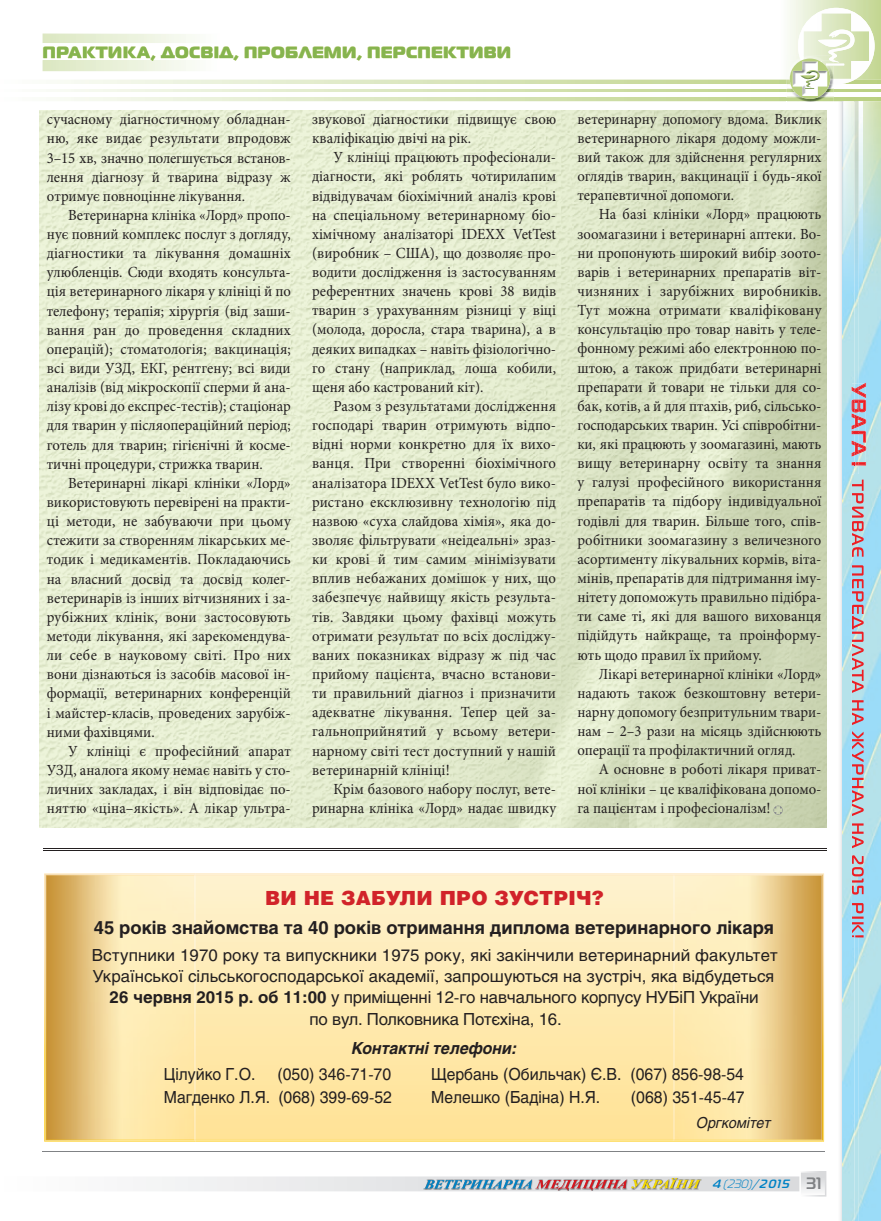
<style>
.page{position:relative;width:881px;height:1221px;background:#fff}
.page>*{position:absolute;margin:0;border:0;box-sizing:border-box;transform-origin:0 0}
.t1{font:900 19.5px "Helios";letter-spacing:.01em;color:#d1232a}
.t2{font:700 18px "Helios";color:#231f20}
.t3{font:16.5px/21px "Helios";color:#231f20;text-align:center}
.t4{font:16.5px/22.5px "Helios";color:#231f20;text-align:right;scale:.95 1}
.t5{font:16.5px "Magistral Black C";letter-spacing:.025em;color:#b8cf7f}
.t6{font:italic 700 16.5px "Helios";color:#231f20;scale:.95 1}
.t7{font:15.45px/19.2px "Minion Pro";color:#231f20;text-align:justify;scale:.95 1}
.t8{font:italic 15px "Helios";color:#231f20;scale:.95 1}
.t9{font:italic 700 12px "Magistral C";color:#0082c5}
.s1{font-weight:700}
.s2{font-weight:400}
.s3{font-style:normal;font-size:16.5px;color:#808285}
</style>
<div class="page">
<img style="left:840px;top:102px;width:40px;height:1118px">
<hr style="left:43px;top:1151px;width:781px;height:1px;background:#808285">
<svg style="left:146px;top:1171px;width:680px;height:25px"></svg>
<img style="left:39px;top:110px;width:787px;height:717px">
<svg style="left:773px;top:805px;width:9px;height:9px"></svg>
<svg style="left:42px;top:0;width:838px;height:102px"></svg>
<img style="left:854px;top:101px;width:8px;height:1119px">
<img style="left:851px;top:382px;width:14px;height:1px">
<svg style="left:851px;top:383px;width:14px;height:83px"></svg>
<img style="left:851px;top:474px;width:12px;height:463px">
<img style="left:854px;top:474px;width:4px;height:463px">
<img style="left:858px;top:474px;width:4px;height:463px">
<svg style="left:196px;top:874px;width:476px;height:266px"></svg>
<img style="left:44px;top:873px;width:152px;height:268px">
<img style="left:46px;top:874px;width:148px;height:266px">
<img style="left:672px;top:873px;width:150px;height:268px">
<img style="left:674px;top:874px;width:147px;height:266px">
<hr style="left:44px;top:848px;width:782px;height:1px;background:#231f20">
<hr style="left:44px;top:850px;width:782px;height:1px;background:#231f20">
<p class="t5" style="left:43px;top:42px;width:470px">ПРАКТИКА, ДОСВІД, ПРОБЛЕМИ, ПЕРСПЕКТИВИ</p>
<p class="t7" style="left:47px;top:110px;width:258px">сучасному діагностичному обладнан&shy;ню, яке видає результати впродовж 3–15 хв, значно по легшується встанов&shy;лення діагнозу й тварина відразу ж отримує повноцінне лікування.</p>
<p class="t7" style="left:47px;top:205px;width:258px;text-indent:21px">Ветеринарна клініка «Лорд» пропо&shy;нує повний комплекс послуг з догляду, діагностики та лікування домашніх улюбленців. Сюди входять консульта&shy;ція ветеринарного лікаря у клініці й по телефону; терапія; хірургія (від заши&shy;вання ран до проведення складних опе рацій); стоматологія; вакцинація; всі види УЗД, ЕКГ, рентгену; всі види аналізів (від мікроскопії сперми й ана&shy;лізу крові до експрес-тестів); стаціонар для тварин у післяопераційний період; готель для тварин; гігієнічні й косме&shy;тичні процедури, стрижка тварин.</p>
<p class="t7" style="left:47px;top:473px;width:258px;text-indent:21px">Ветеринарні лікарі клініки «Лорд» використовують перевірені на практи&shy;ці методи, не забуваючи при цьому стежити за створенням лікарських ме&shy;тодик і медикаментів. Покладаючись на власний досвід та досвід колег&shy;ветеринарів із інших вітчизняних і за&shy;рубіжних клінік, вони застосовують методи лікування, які зарекомендува&shy;ли себе в науковому світі. Про них вони дізнаються із засобів масової ін&shy;формації, ветеринарних конференцій і майстер-класів, проведених зарубіж&shy;ними фахівцями.</p>
<p class="t7" style="left:47px;top:741px;width:258px;text-indent:21px">У клініці є професійний апарат УЗД, аналога якому немає навіть у сто&shy;личних закладах, і він відповідає по&shy;няттю «ціна–якість». А лікар ультра-</p>
<p class="t7" style="left:312px;top:109px;width:258px">звукової діагностики підвищує свою кваліфікацію двічі на рік.</p>
<p class="t7" style="left:312px;top:148px;width:258px;text-indent:21px">У клініці працюють професіонали&shy;діагности, які роблять чотирилапим відвідувачам біохімічний аналіз крові на спеціальному ветеринарному біо&shy;хімічному аналізаторі IDEXX VetTest (виробник – США), що дозволяє про&shy;водити дослідження із застосуванням референтних значень крові 38 видів тварин з урахуванням різниці у віці (молода, доросла, стара тварина), а в деяких випадках – навіть фізіологічно&shy;го стану (наприклад, лоша кобили, щеня або кастрований кіт).</p>
<p class="t7" style="left:312px;top:396px;width:258px;text-indent:21px">Разом з результатами дослідження господарі тварин отримують відпо&shy;відні норми конкретно для їх вихо&shy;ванця. При створенні біохімічного аналізатора IDEXX VetTest було вико&shy;ристано ексклюзивну технологію під назвою «суха слайдова хімія», яка до&shy;зволяє фільтрувати «неідеальні» зраз&shy;ки крові й тим самим мінімізувати вплив небажаних домішок у них, що забезпечує найвищу якість результа&shy;тів. Завдяки цьому фахівці можуть отримати результат по всіх досліджу&shy;ваних показниках відразу ж під час прийому пацієнта, вчасно встанови - ти правильний діагноз і призначити адекватне лікування. Тепер цей за&shy;гальноприйнятий у всьому ветери&shy;нарному світі тест доступний у нашій ветеринарній клініці!</p>
<p class="t7" style="left:312px;top:779px;width:258px;text-align:right">Крім базового набору послуг, вете&shy;ринарна клініка «Лорд» надає швидку</p>
<p class="t7" style="left:577px;top:109px;width:258px">ветеринарну допомогу вдома. Виклик ветеринарного лікаря додому можли&shy;вий також для здійснення регулярних оглядів тварин, вакцинації і будь-якої терапевтичної допомоги.</p>
<p class="t7" style="left:577px;top:205px;width:258px;text-indent:21px">На базі клініки «Лорд» працюють зоомагазини і ветеринарні аптеки. Во&shy;ни пропонують широкий вибір зоото&shy;варів і ветеринарних препаратів віт&shy;чиз няних і зарубіжних виробників.<br>Тут мож на отримати кваліфіковану консультацію про товар навіть у теле&shy;фонному режимі або електронною по&shy;штою, а також придбати ветеринарні препарати й товари не тільки для со&shy;бак, котів, а й для птахів, риб, сільсько&shy;господарських тварин. Усі співробітни&shy;ки, які працюють у зоомагазині, мають вищу ветеринарну освіту та знання у галузі професійного використання препаратів та підбору індивідуальної годівлі для тварин. Більше того, спів&shy;робітники зоомагазину з величезного асортименту лікувальних кормів, віта&shy;мінів, препаратів для підтримання іму&shy;нітету допоможуть правильно підібра&shy;ти саме ті, які для вашого вихованця підійдуть найкраще, та проінформу&shy;ють щодо правил їх прийому.</p>
<p class="t7" style="left:577px;top:664px;width:258px;text-indent:21px">Лікарі ветеринарної клініки «Лорд» надають також безкоштовну ветери&shy;нарну допомогу безпритульним твари&shy;нам – 2–3 рази на місяць здійснюють операції та профілактичний огляд.</p>
<p class="t7" style="left:577px;top:760px;width:258px;text-indent:21px">А основне в роботі лікаря приват&shy;ної клініки – це кваліфікована допомо&shy;га па цієнтам і професіоналізм!</p>
<p class="t1" style="left:265px;top:885px;width:340px">ВИ НЕ ЗАБУЛИ ПРО ЗУСТРІЧ?</p>
<p class="t2" style="left:94px;top:917px;width:681px">45 років знайомства та 40 років отримання диплома ветеринарного лікаря</p>
<p class="t3" style="left:92px;top:944px;width:687px">Вступники 1970 року та випускники 1975 року, які закінчили ветеринарний факультет<br>Української сільськогосподарської академії, запрошуються на зустріч, яка відбудеться<br><span class="s1">26 червня 2015 р. об 11:00</span> у приміщенні 12-го навчального корпусу НУБіП України</p>
<p class="t3" style="left:309px;top:1008px;width:254px">по вул. Полковника Потєхіна, 16.</p>
<p class="t6" style="left:351px;top:1038px;width:175px">Контактні телефони:</p>
<p class="t4" style="left:164px;top:1062px;width:98px">Цілуйко Г.О.</p>
<p class="t4" style="left:164px;top:1062px;width:241px">(050) 346-71-70<br>Магденко Л.Я. (068) 399-69-52</p>
<p class="t4" style="left:431px;top:1062px;width:331px;text-align:left">Щербань (Обильчак) Є.В. (067) 856-98-54<br>Мелешко (Бадіна) Н.Я.</p>
<p class="t4" style="left:630px;top:1085px;width:121px">(068) 351-45-47</p>
<p class="t8" style="left:696px;top:1113px;width:80px">Оргкомітет</p>
<p class="t9" style="left:711px;top:1176px;width:111px">4 <span class="s2">(230)</span>/2015 <span class="s3">3 1</span></p>
</div>
